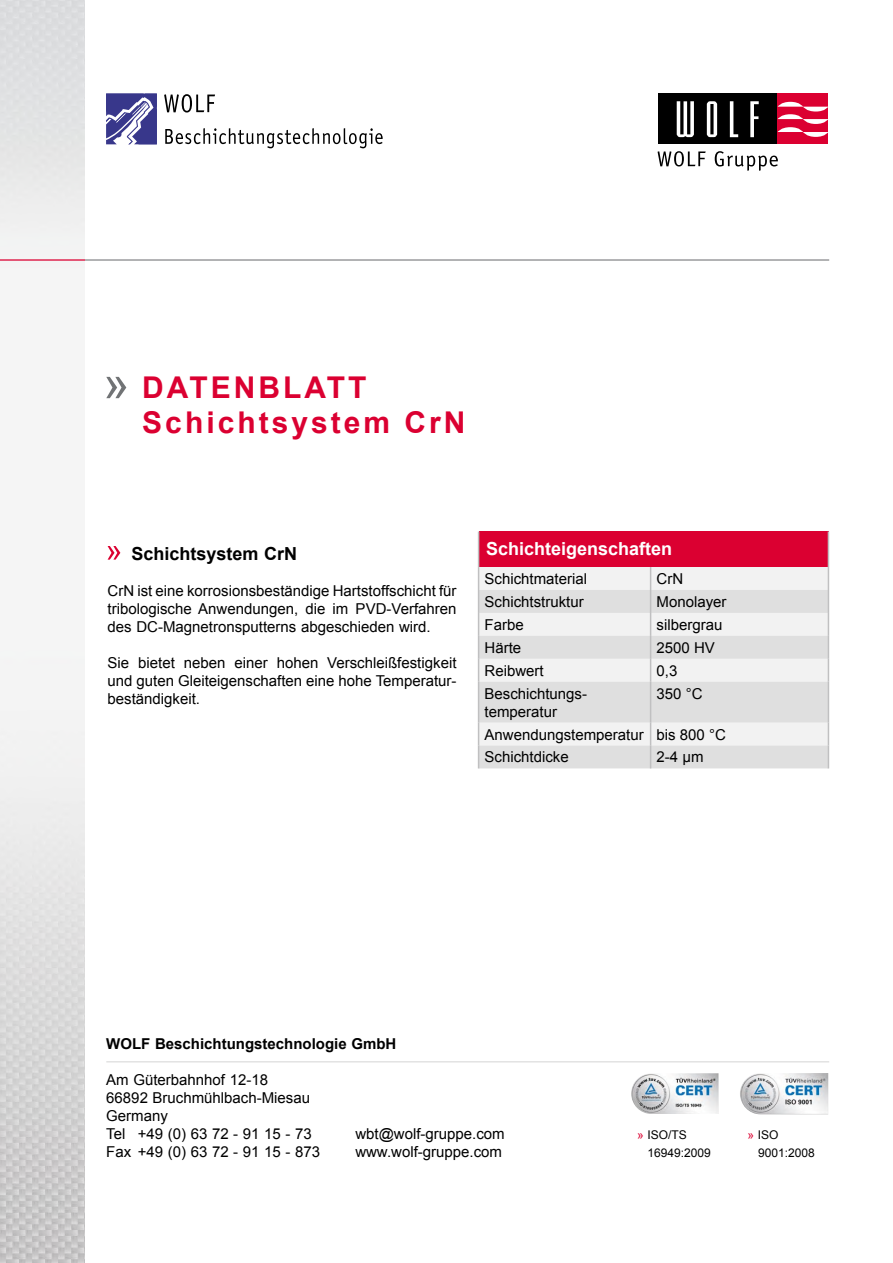
<style>
.page{position:relative;width:893px;height:1263px;background:#fff}
.page>*{position:absolute;margin:0;border:0;box-sizing:border-box;transform-origin:0 0}
.t1{font:700 30px/34.5px "Arial";letter-spacing:.1em;color:#db0031}
.t2{font:700 18px "Arial";color:#fff}
.t3{font:700 18px "Arial";color:#000}
.t4{font:15px/18px "Arial";color:#000}
.t5{font:700 15px "Arial";color:#000}
.t6{font:12px/18px "Arial";color:#000}
.s1{color:#db0031}
</style>
<div class="page">
<img style="left:0;top:0;width:85px;height:1263px">
<hr style="left:85px;top:259px;width:744px;height:2px;background:#88898b">
<hr style="left:0;top:259px;width:85px;height:2px;background:#db0031">
<svg style="left:106px;top:94px;width:51px;height:50px"></svg>
<svg style="left:164px;top:94px;width:51px;height:19px"></svg>
<svg style="left:165px;top:128px;width:218px;height:20px"></svg>
<img style="left:631px;top:1073px;width:87px;height:41px">
<img style="left:740px;top:1073px;width:88px;height:41px">
<hr style="left:106px;top:1061px;width:723px;height:1px;background:#dddede">
<svg style="left:108px;top:546px;width:12px;height:14px"></svg>
<svg style="left:106px;top:377px;width:20px;height:21px"></svg>
<div style="left:479px;top:531px;width:349px;height:36px;background:#db0031"></div>
<div style="left:479px;top:567px;width:349px;height:23px;background:#f2f2f2"></div>
<svg style="left:479px;top:590px;width:349px;height:178px;fill:#dfdfdf"></svg>
<svg style="left:478px;top:567px;width:1px;height:115px"></svg>
<svg style="left:650px;top:567px;width:1px;height:115px"></svg>
<svg style="left:828px;top:567px;width:1px;height:115px"></svg>
<hr style="left:478px;top:682px;width:1px;height:41px;background:#c0c0c1">
<hr style="left:650px;top:682px;width:1px;height:41px;background:#c0c0c1">
<hr style="left:828px;top:682px;width:1px;height:41px;background:#c0c0c1">
<svg style="left:478px;top:723px;width:1px;height:45px"></svg>
<svg style="left:650px;top:723px;width:1px;height:45px"></svg>
<svg style="left:828px;top:723px;width:1px;height:45px"></svg>
<hr style="left:478px;top:531px;width:1px;height:36px;background:#c0c0c1">
<hr style="left:828px;top:531px;width:1px;height:36px;background:#c0c0c1">
<div style="left:657px;top:94px;width:120px;height:50px;background:#000"></div>
<div style="left:777px;top:94px;width:51px;height:50px;background:#db0031"></div>
<svg style="left:677px;top:101px;width:17px;height:36px"></svg>
<svg style="left:707px;top:101px;width:10px;height:36px"></svg>
<svg style="left:730px;top:101px;width:8px;height:36px"></svg>
<svg style="left:750px;top:101px;width:9px;height:36px"></svg>
<svg style="left:778px;top:102px;width:50px;height:35px"></svg>
<svg style="left:658px;top:151px;width:48px;height:15px"></svg>
<svg style="left:715px;top:151px;width:63px;height:20px"></svg>
<h1 class="t1" style="left:142px;top:371px;width:320px;text-indent:185px">tt<br>Schichtsystem CrN</h1>
<h1 class="t1" style="left:142px;top:371px;width:139px">Datenbla</h1>
<p class="t3" style="left:132px;top:541px;width:164px">Schichtsystem CrN</p>
<p class="t4" style="left:108px;top:581px;width:350px;text-align:justify">CrN ist eine korrosionsbeständige Hartstoffschicht für tribologische Anwendungen, die im PVD-Verfahren des DC-Magnetronsputterns abgeschieden wird.</p>
<p class="t4" style="left:108px;top:653px;width:350px;text-align:justify">Sie bietet neben einer hohen Verschleißfestigkeit und guten Gleiteigenschaften eine hohe Temperatur&shy;beständigkeit.</p>
<p class="t2" style="left:486px;top:537px;width:188px">Schichteigenschaften</p>
<p class="t4" style="left:485px;top:570px;width:104px">Schichtmaterial</p>
<p class="t4" style="left:657px;top:570px;width:28px">CrN</p>
<p class="t4" style="left:485px;top:593px;width:101px">Schichtstruktur</p>
<p class="t4" style="left:657px;top:593px;width:72px">Monolayer</p>
<p class="t4" style="left:485px;top:616px;width:41px">Farbe</p>
<p class="t4" style="left:657px;top:616px;width:67px">silbergrau</p>
<p class="t4" style="left:485px;top:639px;width:38px">Härte</p>
<p class="t4" style="left:657px;top:639px;width:60px">2500 HV</p>
<p class="t4" style="left:485px;top:661px;width:61px">Reibwert</p>
<p class="t4" style="left:657px;top:661px;width:22px">0,3</p>
<p class="t4" style="left:485px;top:684px;width:104px">Beschichtungs&shy;temperatur</p>
<p class="t4" style="left:657px;top:684px;width:48px">350 °C</p>
<p class="t4" style="left:485px;top:723px;width:243px;line-height:23px">Anwendungstemperatur bis 800 °C<br>Schichtdicke</p>
<p class="t4" style="left:657px;top:748px;width:48px">2-4 µm</p>
<p class="t5" style="left:106px;top:1033px;width:292px">WOLF Beschichtungstechnologie GmbH</p>
<p class="t4" style="left:106px;top:1070px;width:207px">Am Güterbahnhof 12-18<br>66892 Bruchmühlbach-Miesau<br>Germany<br>Tel +49 (0) 63 72 - 91 15 - 73</p>
<p class="t4" style="left:355px;top:1124px;width:151px">wbt@wolf-gruppe.com</p>
<p class="t4" style="left:106px;top:1142px;width:215px">Fax +49 (0) 63 72 - 91 15 - 873</p>
<p class="t4" style="left:355px;top:1142px;width:148px">www.wolf-gruppe.com</p>
<p class="t6" style="left:647px;top:1126px;width:65px;text-indent:-10px"><span class="s1">»</span> ISO/TS<br>16949:2009</p>
<p class="t6" style="left:758px;top:1126px;width:58px;text-indent:-10px"><span class="s1">»</span> ISO<br>9001:2008</p>
</div>
